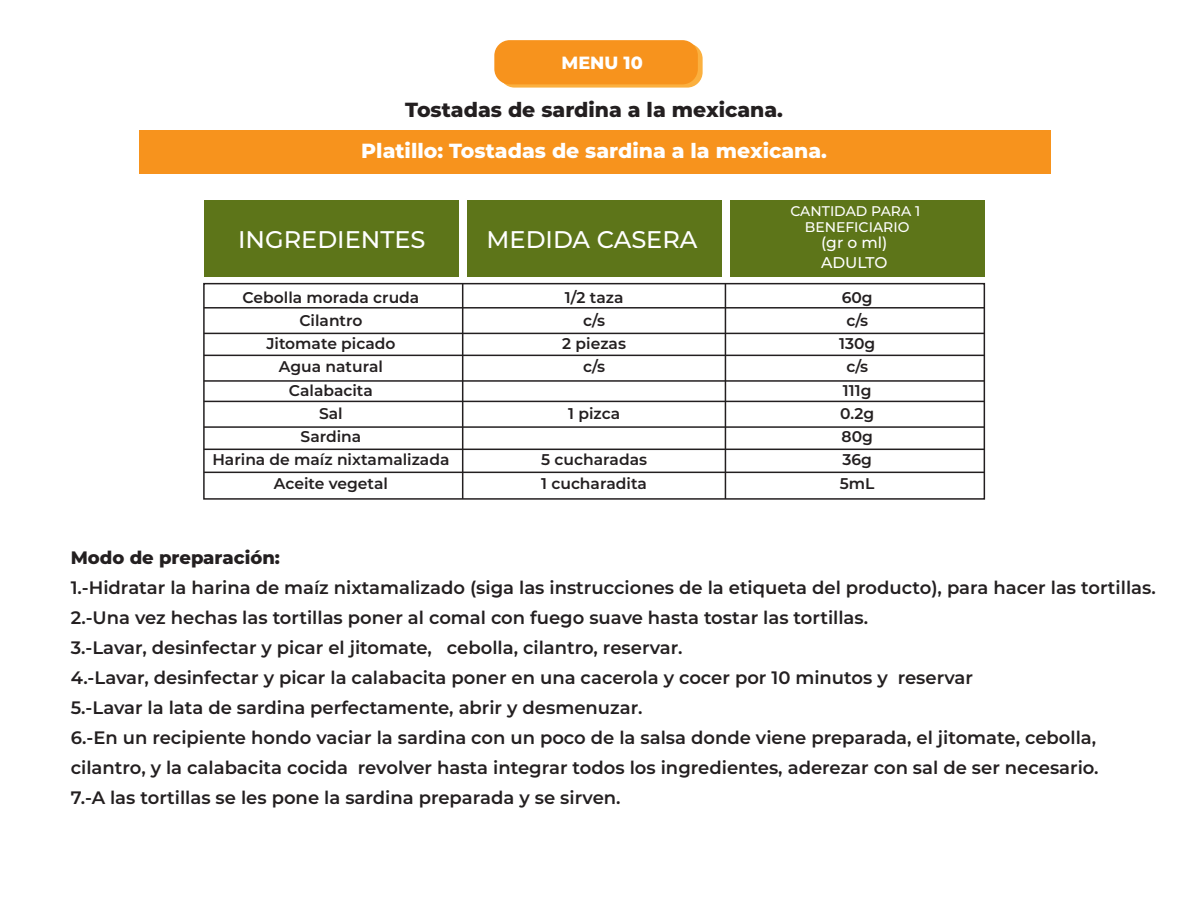
<style>
.page{position:relative;width:1188px;height:918px;background:#fff}
.page>*{position:absolute;margin:0;border:0;box-sizing:border-box;transform-origin:0 0}
.t1{font:500 24px "Montserrat";color:#fff}
.t2{font:800 20.4px "Montserrat";color:#fff}
.t3{font:800 20.4px "Montserrat";color:#231f20}
.t4{font:600 18px/30px "Montserrat";color:#231f20}
.t5{font:800 18px "Montserrat";color:#231f20}
.t6{font:800 17.7px "Montserrat";color:#fff}
.t7{font:600 15.45px/23.2px "Montserrat";color:#231f20;text-align:center}
.t8{font:500 15.45px/20.7px "Montserrat";color:#fff}
.t9{font:500 13.95px/16.8px "Montserrat";color:#fff;text-align:center}
</style>
<div class="page">
<div style="left:140px;top:131px;width:911px;height:43px;background:#f7931d"></div>
<svg style="left:499px;top:43px;width:204px;height:45px"></svg>
<div style="left:494px;top:40px;width:204px;height:44px;background:#f7931d;border-radius:15px"></div>
<div style="left:204px;top:200px;width:254px;height:77px;background:#5d7519"></div>
<div style="left:467px;top:200px;width:254px;height:77px;background:#5d7519"></div>
<div style="left:730px;top:200px;width:254px;height:77px;background:#5d7519"></div>
<div style="left:203px;top:283px;width:782px;height:217px;border:2px solid #231f20"></div>
<hr style="left:204px;top:307px;width:780px;height:2px;background:#231f20">
<hr style="left:204px;top:333px;width:780px;height:1px;background:#231f20">
<hr style="left:204px;top:355px;width:780px;height:1px;background:#231f20">
<hr style="left:204px;top:380px;width:780px;height:2px;background:#231f20">
<hr style="left:204px;top:401px;width:780px;height:1px;background:#231f20">
<hr style="left:204px;top:426px;width:780px;height:2px;background:#231f20">
<hr style="left:204px;top:449px;width:780px;height:1px;background:#231f20">
<hr style="left:204px;top:472px;width:780px;height:1px;background:#231f20">
<hr style="left:462px;top:284px;width:1px;height:215px;background:#231f20">
<hr style="left:725px;top:284px;width:1px;height:215px;background:#231f20">
<p class="t6" style="left:561px;top:50px;width:83px">MENU 10</p>
<p class="t3" style="left:405px;top:94px;width:379px">Tostadas de sardina a la mexicana.</p>
<p class="t2" style="left:361px;top:136px;width:467px">Platillo: Tostadas de sardina a la mexicana.</p>
<h1 class="t1" style="left:238px;top:222px;width:189px">INGREDIENTES</h1>
<h1 class="t1" style="left:487px;top:222px;width:212px">MEDIDA CASERA</h1>
<p class="t7" style="left:212px;top:285px;width:239px">Cebolla morada cruda<br>Cilantro<br>Jitomate picado<br>Agua natural<br>Calabacita<br>Sal<br>Sardina<br>Harina de maíz nixtamalizada<br>Aceite vegetal</p>
<p class="t7" style="left:562px;top:285px;width:65px">1/2 taza c/s<br>2 piezas c/s</p>
<p class="t7" style="left:568px;top:401px;width:53px">1 pizca</p>
<p class="t7" style="left:541px;top:448px;width:107px;text-align:left">5 cucharadas<br>1 cucharadita</p>
<p class="t9" style="left:790px;top:202px;width:131px">CANTIDAD PARA 1<br>BENEFICIARIO</p>
<p class="t8" style="left:821px;top:231px;width:68px">(gr o ml)<br>ADULTO</p>
<p class="t7" style="left:839px;top:285px;width:38px">60g c/s<br>130g c/s<br>111g<br>0.2g<br>80g<br>36g<br>5mL</p>
<p class="t5" style="left:71px;top:545px;width:211px">Modo de preparación:</p>
<p class="t4" style="left:71px;top:572px;width:1087px">1.-Hidratar la harina de maíz nixtamalizado (siga las instrucciones de la etiqueta del producto), para hacer las tortillas.<br>2.-Una vez hechas las tortillas poner al comal con fuego suave hasta tostar las tortillas.<br>3.-Lavar, desinfectar y picar el jitomate, cebolla, cilantro, reservar.<br>4.-Lavar, desinfectar y picar la calabacita poner en una cacerola y cocer por 10 minutos y reservar<br>5.-Lavar la lata de sardina perfectamente, abrir y desmenuzar.<br>6.-En un recipiente hondo vaciar la sardina con un poco de la salsa donde viene preparada, el jitomate, cebolla, cilantro, y la calabacita cocida revolver hasta integrar todos los ingredientes, aderezar con sal de ser necesario.<br>7.-A las tortillas se les pone la sardina preparada y se sirven.</p>
</div>
